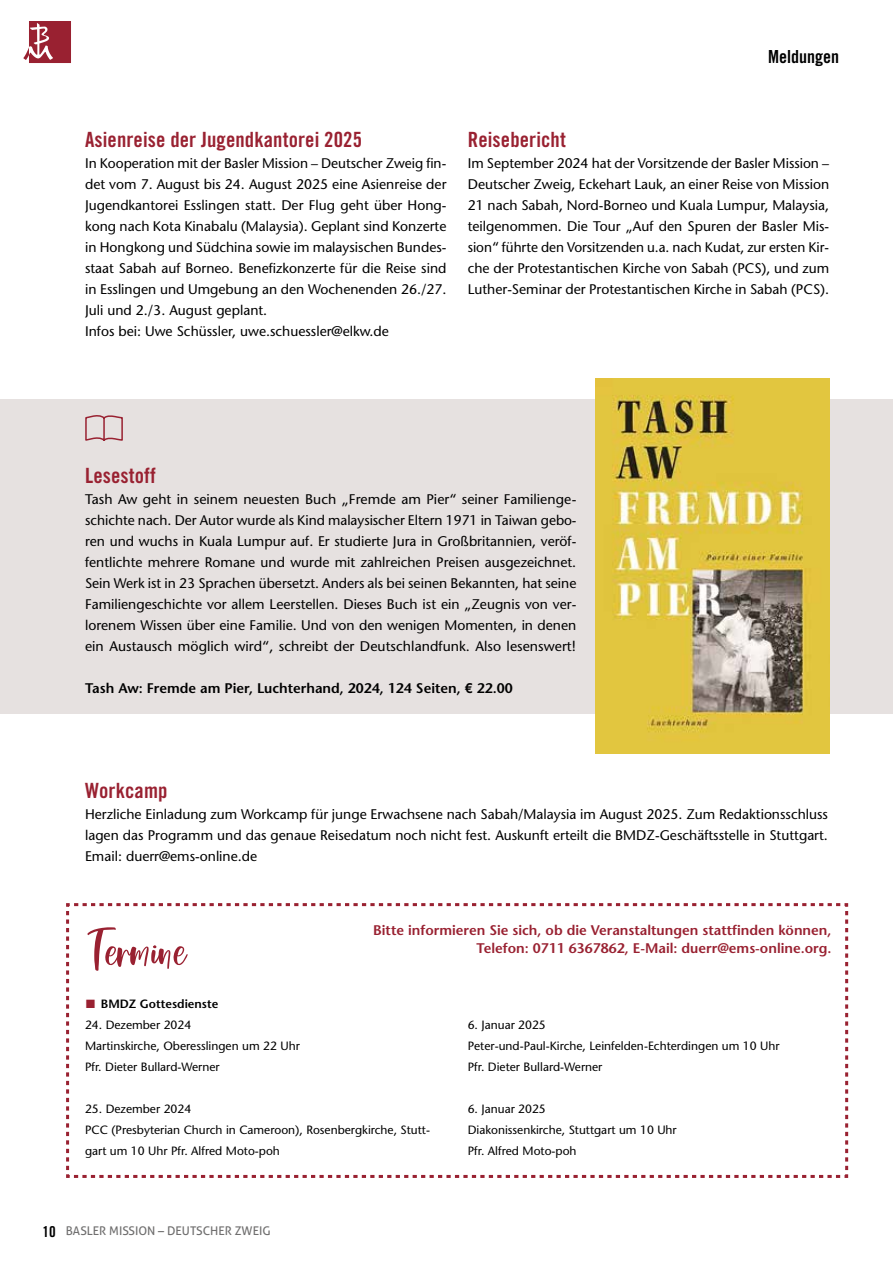
<style>
.page{position:relative;width:893px;height:1263px;background:#fff}
.page>*{position:absolute;margin:0;border:0;box-sizing:border-box;transform-origin:0 0}
.t1{font:52.05px "Morning Glory";color:#992131}
.t2{font:21px "Trade Gothic LT Std Bd Cn 20";letter-spacing:.005em;color:#992131}
.t3{font:18px "Trade Gothic LT Std Bd Cn 20";color:#000}
.t4{font:13.95px/21px "Stone Sans";color:#000;text-align:justify}
.t5{font:600 13.95px/18px "Stone Sans";color:#992131;text-align:right}
.t6{font:600 13.95px "Stone Sans";color:#000}
.t7{font:12px/21px "Stone Sans";color:#000}
.t8{font:12px "Aller";color:#706f6f}
.t9{font:600 12px "Stone Sans";color:#000}
.s1{font-family:"Arial";font-weight:400;font-size:18px;color:#992131}
.s2{font-family:"Trade Gothic LT Std Bd Cn 20";font-size:15px;color:#000}
</style>
<div class="page">
<div style="left:0;top:400px;width:893px;height:314px;background:#e6e1e0"></div>
<svg style="left:66px;top:903px;width:783px;height:275px"></svg>
<img style="left:595px;top:378px;width:234px;height:375px">
<svg style="left:85px;top:415px;width:38px;height:26px"></svg>
<svg style="left:23px;top:21px;width:48px;height:42px"></svg>
<p class="t3" style="left:768px;top:46px;width:72px">Meldungen</p>
<h2 class="t2" style="left:85px;top:127px;width:278px">Asienreise der Jugendkantorei 2025</h2>
<p class="t4" style="left:85px;top:153px;width:363px;text-align:left">In Kooperation mit der Basler Mission – Deutscher Zweig fin&shy;det vom 7. August bis 24. August 2025 eine Asienreise der Jugendkantorei Esslingen statt. Der Flug geht über Hong&shy;kong nach Kota Kinabalu (Malaysia). Geplant sind Konzerte in Hongkong und Südchina sowie im malaysischen Bundes&shy;staat Sabah auf Borneo. Benefizkonzerte für die Reise sind in Esslingen und Umgebung an den Wochenenden 26./27.<br>Juli und 2./3. August geplant.<br>Infos bei: Uwe Schüssler, uwe.schuessler@elkw.de</p>
<h2 class="t2" style="left:468px;top:127px;width:100px">Reisebericht</h2>
<p class="t4" style="left:468px;top:153px;width:363px">Im September 2024 hat der Vorsitzende der Basler Mission – Deutscher Zweig, Eckehart Lauk, an einer Reise von Mission 21 nach Sabah, Nord-Borneo und Kuala Lumpur, Malaysia, teilgenommen. Die Tour „Auf den Spuren der Basler Mis&shy;sion“ führte den Vorsitzenden u.a. nach Kudat, zur ersten Kir&shy;che der Protestantischen Kirche von Sabah (PCS), und zum Luther-Seminar der Protestantischen Kirche in Sabah (PCS).</p>
<h2 class="t2" style="left:85px;top:463px;width:73px">Lesestoff</h2>
<p class="t4" style="left:85px;top:489px;width:493px">Tash Aw geht in seinem neuesten Buch „Fremde am Pier“ seiner Familienge&shy;schichte nach. Der Autor wurde als Kind malaysischer Eltern 1971 in Taiwan gebo&shy;ren und wuchs in Kuala Lumpur auf. Er studierte Jura in Großbritannien, veröf&shy;fentlichte mehrere Romane und wurde mit zahlreichen Preisen ausgezeichnet.<br>Sein Werk ist in 23 Sprachen übersetzt. Anders als bei seinen Bekannten, hat seine Familiengeschichte vor allem Leerstellen. Dieses Buch ist ein „Zeugnis von ver&shy;lorenem Wissen über eine Familie. Und von den wenigen Momenten, in denen ein Austausch möglich wird“, schreibt der Deutschlandfunk. Also lesenswert!</p>
<p class="t6" style="left:85px;top:680px;width:429px">Tash Aw: Fremde am Pier, Luchterhand, 2024, 124 Seiten, € 22.00</p>
<h2 class="t2" style="left:85px;top:778px;width:84px">Workcamp</h2>
<p class="t4" style="left:85px;top:804px;width:744px">Herzliche Einladung zum Workcamp für junge Erwachsene nach Sabah/Malaysia im August 2025. Zum Redaktionsschluss lagen das Programm und das genaue Reisedatum noch nicht fest. Auskunft erteilt die BMDZ-Geschäftsstelle in Stuttgart.<br>Email: duerr@ems-online.de</p>
<h1 class="t1" style="left:87px;top:918px;width:99px">Termine</h1>
<p class="t5" style="left:373px;top:921px;width:460px">Bitte informieren Sie sich, ob die Veranstaltungen stattfinden können,<br>Telefon: 0711 6367862, E-Mail: duerr@ems-online.org.</p>
<p class="t9" style="left:85px;top:997px;width:135px"><span class="s1">■</span> BMDZ Gottesdienste</p>
<p class="t7" style="left:85px;top:1014px;width:216px">24. Dezember 2024<br>Martinskirche, Oberesslingen um 22 Uhr<br>Pfr. Dieter Bullard-Werner</p>
<p class="t7" style="left:85px;top:1098px;width:347px">25. Dezember 2024<br>PCC (Presbyterian Church in Cameroon), Rosenbergkirche, Stutt&shy;gart um 10 Uhr Pfr. Alfred Moto-poh</p>
<p class="t8" style="left:43px;top:1223px;width:230px"><span class="s2">10</span> BASLER MISSION – DEUTSCHER ZWEIG</p>
<p class="t7" style="left:468px;top:1014px;width:313px">6. Januar 2025<br>Peter-und-Paul-Kirche, Leinfelden-Echterdingen um 10 Uhr<br>Pfr. Dieter Bullard-Werner</p>
<p class="t7" style="left:468px;top:1098px;width:211px">6. Januar 2025<br>Diakonissenkirche, Stuttgart um 10 Uhr<br>Pfr. Alfred Moto-poh</p>
</div>
